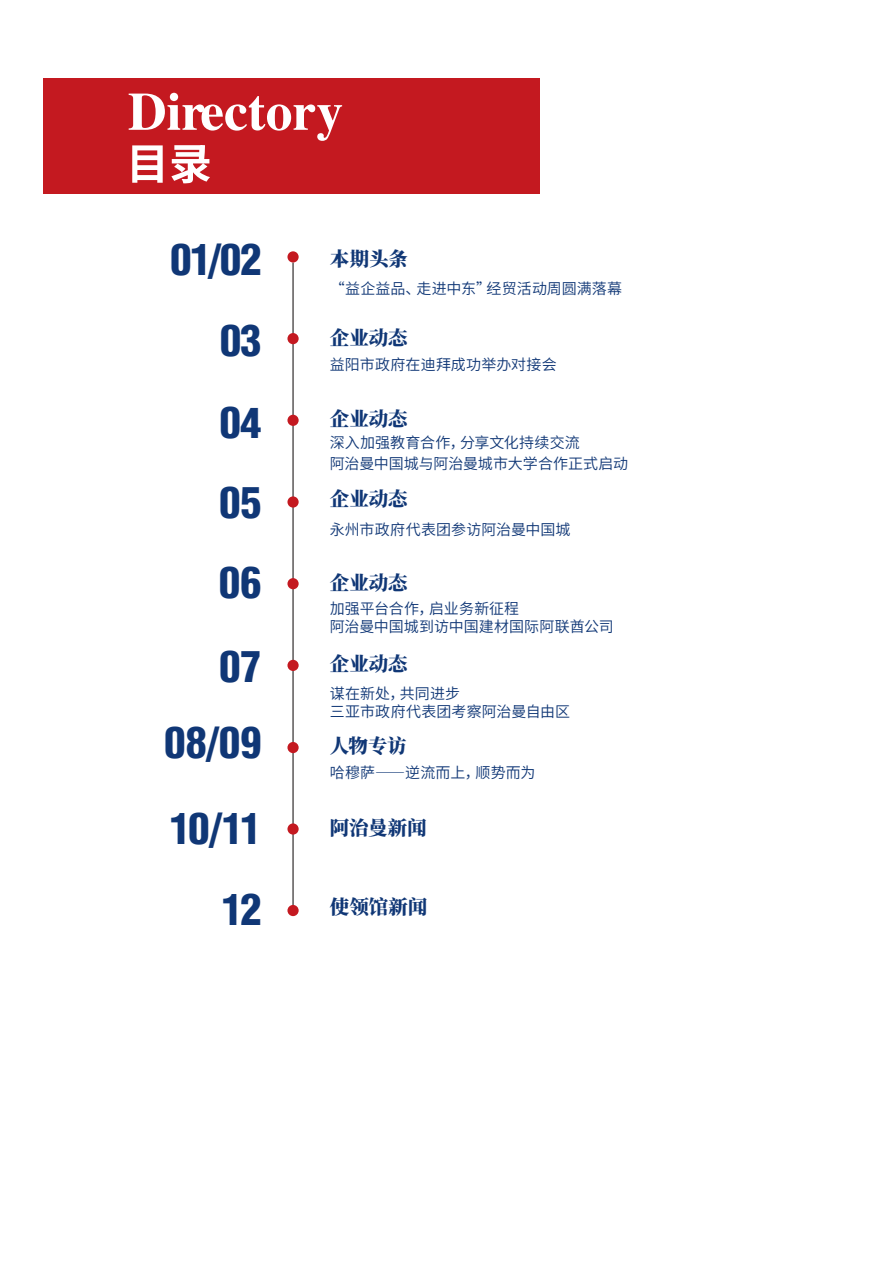
<style>
.page{position:relative;width:893px;height:1263px;background:#fff}
.page>*{position:absolute;margin:0;border:0;box-sizing:border-box;transform-origin:0 0}
.t1{font:700 53.55px "Times";color:#fff}
.t2{font:900 condensed 42px/80.8px "Helvetica LT";letter-spacing:-.01em;color:#103776;text-align:justify}
.t3{font:800 19.5px "Source Han Serif SC";color:#103776}
.t4{font:15px/18px "Source Han Sans CN";color:#103776}
</style>
<div class="page">
<div style="left:44px;top:78px;width:496px;height:116px;background:#c41920"></div>
<svg style="left:132px;top:145px;width:31px;height:38px"></svg>
<svg style="left:171px;top:145px;width:39px;height:38px"></svg>
<hr style="left:292px;top:262px;width:2px;height:647px;background:#5a5757">
<div style="left:287px;top:251px;width:12px;height:11px;background:#c41920;border-radius:50%"></div>
<div style="left:287px;top:333px;width:12px;height:11px;background:#c41920;border-radius:50%"></div>
<div style="left:287px;top:415px;width:12px;height:11px;background:#c41920;border-radius:50%"></div>
<svg style="left:287px;top:496px;width:12px;height:12px"></svg>
<div style="left:287px;top:578px;width:12px;height:11px;background:#c41920;border-radius:50%"></div>
<div style="left:287px;top:660px;width:12px;height:11px;background:#c41920;border-radius:50%"></div>
<div style="left:287px;top:823px;width:12px;height:11px;background:#c41920;border-radius:50%"></div>
<div style="left:287px;top:905px;width:12px;height:11px;background:#c41920;border-radius:50%"></div>
<div style="left:287px;top:742px;width:12px;height:11px;background:#c41920;border-radius:50%"></div>
<h1 class="t1" style="left:128px;top:60px;width:217px">Directory</h1>
<h2 class="t2" style="left:171px;top:219px;width:93px">01/02</h2>
<h3 class="t3" style="left:330px;top:248px;width:80px">本期头条</h3>
<p class="t4" style="left:330px;top:279px;width:294px">“益企益品、走进中东”经贸活动周圆满落幕</p>
<h2 class="t2" style="left:219px;top:300px;width:44px">03<br>04<br>05</h2>
<h3 class="t3" style="left:330px;top:327px;width:79px">企业动态</h3>
<p class="t4" style="left:330px;top:356px;width:228px">益阳市政府在迪拜成功举办对接会</p>
<h3 class="t3" style="left:330px;top:408px;width:79px">企业动态</h3>
<p class="t4" style="left:330px;top:432px;width:300px;line-height:21px">深入加强教育合作，分享文化持续交流<br>阿治曼中国城与阿治曼城市大学合作正式启动</p>
<h3 class="t3" style="left:330px;top:488px;width:79px">企业动态</h3>
<p class="t4" style="left:330px;top:520px;width:242px">永州市政府代表团参访阿治曼中国城</p>
<h2 class="t2" style="left:219px;top:542px;width:44px">06</h2>
<h3 class="t3" style="left:330px;top:572px;width:79px">企业动态</h3>
<p class="t4" style="left:330px;top:600px;width:285px">加强平台合作，启业务新征程<br>阿治曼中国城到访中国建材国际阿联酋公司</p>
<h2 class="t2" style="left:164px;top:628px;width:99px;line-height:76.5px;text-align:right">07<br>08/09</h2>
<h3 class="t3" style="left:330px;top:653px;width:79px">企业动态</h3>
<p class="t4" style="left:330px;top:684px;width:242px">谋在新处，共同进步<br>三亚市政府代表团考察阿治曼自由区</p>
<h3 class="t3" style="left:330px;top:735px;width:78px">人物专访</h3>
<p class="t4" style="left:330px;top:764px;width:207px">哈穆萨——逆流而上，顺势而为</p>
<h2 class="t2" style="left:170px;top:788px;width:93px">10/11</h2>
<h3 class="t3" style="left:330px;top:817px;width:99px">阿治曼新闻</h3>
<h2 class="t2" style="left:222px;top:869px;width:41px">12</h2>
<h3 class="t3" style="left:330px;top:896px;width:99px">使领馆新闻</h3>
</div>
